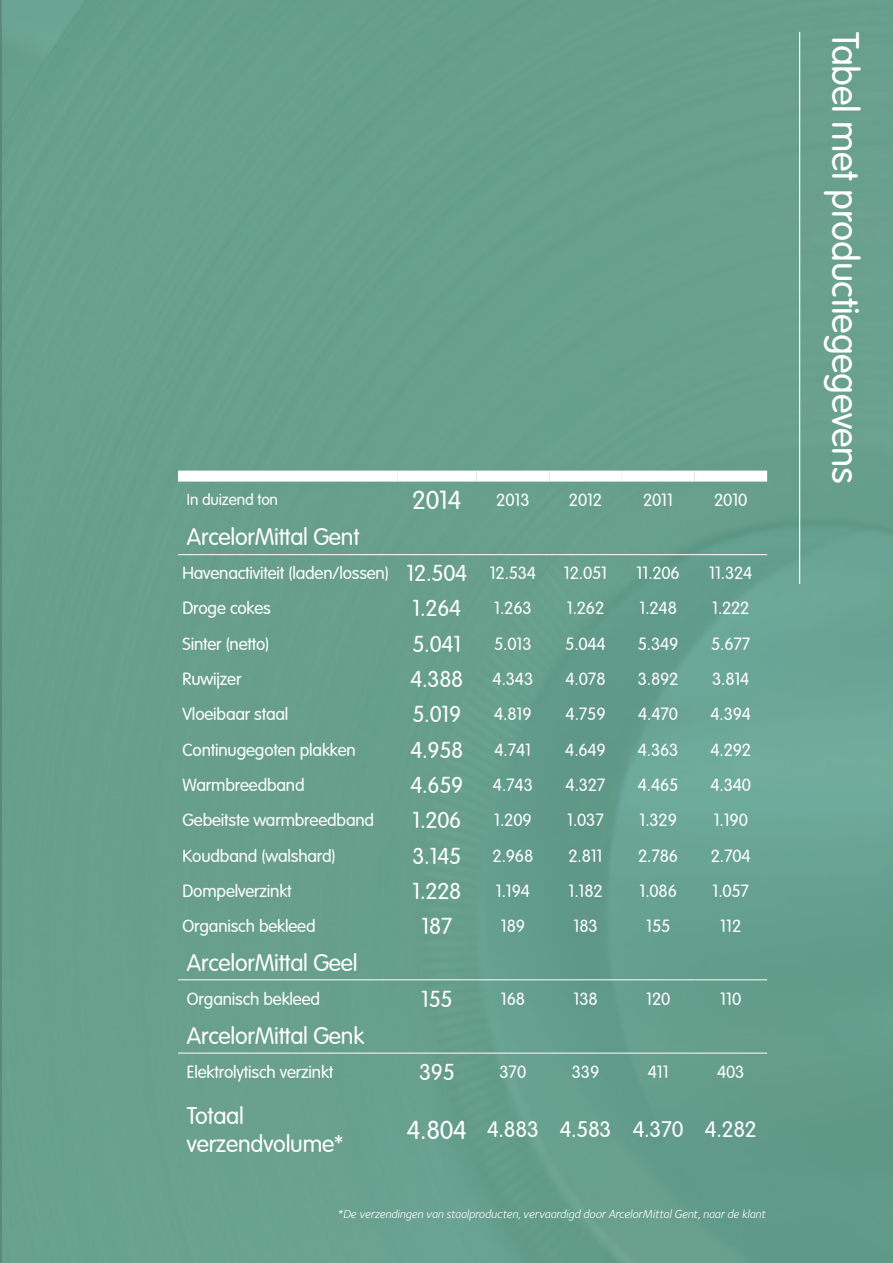
<style>
.page{position:relative;width:893px;height:1263px;background:#679f8d}
.page>*{position:absolute;margin:0;border:0;box-sizing:border-box;transform-origin:0 0}
.t1{font:300 37.5px "VAG Rounded";letter-spacing:-.01em;color:#fff}
.t2{font:300 25.5px "VAG Rounded";color:#fff}
.t3{font:300 23.55px/28.2px "VAG Rounded";letter-spacing:-.01em;color:#fff}
.t4{font:300 22.5px "VAG Rounded";letter-spacing:-.01em;color:#fff}
.t5{font:300 21.9px "VAG Rounded";letter-spacing:-.01em;color:#fff}
.t6{font:300 17.25px "VAG Rounded";letter-spacing:-.01em;color:#fff}
.t7{font:300 15.75px "VAG Rounded";letter-spacing:-.01em;color:#fff}
.t8{font:italic 12px "Foundry Sterling";letter-spacing:-.01em;color:#fff}
.s1{font-size:22.5px}
.s2{font-size:25.5px}
</style>
<div class="page">
<div style="left:178px;top:471px;width:219px;height:11px;background:#fff"></div>
<div style="left:397px;top:471px;width:80px;height:11px;background:#fff"></div>
<div style="left:477px;top:471px;width:72px;height:11px;background:#fff"></div>
<div style="left:549px;top:471px;width:73px;height:11px;background:#fff"></div>
<div style="left:622px;top:471px;width:72px;height:11px;background:#fff"></div>
<div style="left:694px;top:471px;width:73px;height:11px;background:#fff"></div>
<hr style="left:178px;top:554px;width:219px;height:1px;background:#fff">
<hr style="left:397px;top:554px;width:80px;height:1px;background:#fff">
<hr style="left:477px;top:554px;width:72px;height:1px;background:#fff">
<hr style="left:549px;top:554px;width:73px;height:1px;background:#fff">
<hr style="left:622px;top:554px;width:72px;height:1px;background:#fff">
<hr style="left:694px;top:554px;width:73px;height:1px;background:#fff">
<hr style="left:178px;top:979px;width:219px;height:1px;background:#fff">
<hr style="left:397px;top:979px;width:80px;height:1px;background:#fff">
<hr style="left:477px;top:979px;width:72px;height:1px;background:#fff">
<hr style="left:549px;top:979px;width:73px;height:1px;background:#fff">
<hr style="left:622px;top:979px;width:72px;height:1px;background:#fff">
<hr style="left:694px;top:979px;width:73px;height:1px;background:#fff">
<hr style="left:178px;top:1053px;width:219px;height:1px;background:#fff">
<hr style="left:397px;top:1053px;width:80px;height:1px;background:#fff">
<hr style="left:477px;top:1053px;width:72px;height:1px;background:#fff">
<hr style="left:549px;top:1053px;width:73px;height:1px;background:#fff">
<hr style="left:622px;top:1053px;width:72px;height:1px;background:#fff">
<hr style="left:694px;top:1053px;width:73px;height:1px;background:#fff">
<hr style="left:799px;top:32px;width:1px;height:552px;background:#fff">
<p class="t7" style="left:187px;top:491px;width:93px">In duizend ton</p>
<h2 class="t2" style="left:412px;top:486px;width:51px">2014</h2>
<p class="t6" style="left:496px;top:490px;width:35px">2013</p>
<p class="t6" style="left:569px;top:490px;width:35px">2012</p>
<p class="t6" style="left:643px;top:490px;width:32px">2011</p>
<p class="t6" style="left:714px;top:490px;width:35px">2010</p>
<h3 class="t3" style="left:187px;top:524px;width:174px">ArcelorMittal Gent</h3>
<p class="t6" style="left:183px;top:563px;width:355px">Havenactiviteit (laden/lossen) <span class="s1">12.504</span> 12.534</p>
<p class="t6" style="left:564px;top:563px;width:45px">12.051</p>
<p class="t6" style="left:636px;top:563px;width:45px">11.206</p>
<p class="t6" style="left:709px;top:563px;width:45px">11.324</p>
<p class="t6" style="left:183px;top:598px;width:90px">Droge cokes</p>
<h3 class="t4" style="left:412px;top:596px;width:50px">1.264</h3>
<p class="t6" style="left:494px;top:598px;width:39px">1.263</p>
<p class="t6" style="left:567px;top:598px;width:39px">1.262</p>
<p class="t6" style="left:639px;top:598px;width:39px">1.248</p>
<p class="t6" style="left:712px;top:598px;width:39px">1.222</p>
<p class="t6" style="left:183px;top:634px;width:88px">Sinter (netto)</p>
<h3 class="t4" style="left:412px;top:631px;width:50px">5.041</h3>
<p class="t6" style="left:494px;top:634px;width:39px">5.013</p>
<p class="t6" style="left:565px;top:634px;width:42px">5.044</p>
<p class="t6" style="left:638px;top:634px;width:42px">5.349</p>
<p class="t6" style="left:711px;top:634px;width:41px">5.677</p>
<p class="t6" style="left:183px;top:669px;width:60px">Ruwijzer</p>
<h3 class="t4" style="left:410px;top:666px;width:54px">4.388</h3>
<p class="t6" style="left:493px;top:669px;width:42px">4.343</p>
<p class="t6" style="left:566px;top:669px;width:42px">4.078</p>
<p class="t6" style="left:638px;top:669px;width:42px">3.892</p>
<p class="t6" style="left:712px;top:669px;width:39px">3.814</p>
<p class="t6" style="left:183px;top:704px;width:107px">Vloeibaar staal</p>
<h3 class="t4" style="left:412px;top:701px;width:50px">5.019</h3>
<p class="t6" style="left:494px;top:704px;width:39px">4.819</p>
<p class="t6" style="left:566px;top:704px;width:42px">4.759</p>
<p class="t6" style="left:638px;top:704px;width:42px">4.470</p>
<p class="t6" style="left:710px;top:704px;width:42px">4.394</p>
<p class="t6" style="left:183px;top:740px;width:175px">Continugegoten plakken</p>
<h3 class="t4" style="left:410px;top:737px;width:54px">4.958</h3>
<p class="t6" style="left:495px;top:740px;width:38px">4.741</p>
<p class="t6" style="left:565px;top:740px;width:42px">4.649</p>
<p class="t6" style="left:638px;top:740px;width:42px">4.363</p>
<p class="t6" style="left:710px;top:740px;width:42px">4.292</p>
<p class="t6" style="left:183px;top:775px;width:124px">Warmbreedband</p>
<h3 class="t4" style="left:410px;top:772px;width:54px">4.659</h3>
<p class="t6" style="left:493px;top:775px;width:42px">4.743</p>
<p class="t6" style="left:566px;top:775px;width:42px">4.327</p>
<p class="t6" style="left:638px;top:775px;width:42px">4.465</p>
<p class="t6" style="left:710px;top:775px;width:42px">4.340</p>
<p class="t6" style="left:183px;top:810px;width:193px">Gebeitste warmbreedband</p>
<h3 class="t4" style="left:412px;top:807px;width:50px">1.206</h3>
<p class="t6" style="left:494px;top:810px;width:39px">1.209</p>
<p class="t6" style="left:567px;top:810px;width:38px">1.037</p>
<p class="t6" style="left:639px;top:810px;width:39px">1.329</p>
<p class="t6" style="left:714px;top:810px;width:36px">1.190</p>
<p class="t6" style="left:183px;top:846px;width:155px">Koudband (walshard)</p>
<h3 class="t4" style="left:412px;top:843px;width:50px">3.145</h3>
<p class="t6" style="left:493px;top:846px;width:42px">2.968</p>
<p class="t6" style="left:568px;top:846px;width:36px">2.811</p>
<p class="t6" style="left:638px;top:846px;width:42px">2.786</p>
<p class="t6" style="left:711px;top:846px;width:42px">2.704</p>
<p class="t6" style="left:183px;top:881px;width:111px">Dompelverzinkt</p>
<h3 class="t4" style="left:412px;top:878px;width:50px">1.228</h3>
<p class="t6" style="left:496px;top:881px;width:36px">1.194</p>
<p class="t6" style="left:568px;top:881px;width:36px">1.182</p>
<p class="t6" style="left:639px;top:881px;width:39px">1.086</p>
<p class="t6" style="left:712px;top:881px;width:38px">1.057</p>
<p class="t6" style="left:183px;top:916px;width:135px">Organisch bekleed</p>
<h3 class="t4" style="left:421px;top:913px;width:32px">187</h3>
<p class="t6" style="left:501px;top:916px;width:26px">189</p>
<p class="t6" style="left:573px;top:916px;width:26px">183</p>
<p class="t6" style="left:646px;top:916px;width:26px">155</p>
<p class="t6" style="left:720px;top:916px;width:23px">112</p>
<h3 class="t3" style="left:187px;top:949px;width:172px">ArcelorMittal Geel</h3>
<p class="t6" style="left:187px;top:989px;width:135px">Organisch bekleed</p>
<h3 class="t4" style="left:421px;top:986px;width:33px">155</h3>
<p class="t6" style="left:501px;top:989px;width:26px">168</p>
<p class="t6" style="left:573px;top:989px;width:26px">138</p>
<p class="t6" style="left:646px;top:989px;width:26px">120</p>
<p class="t6" style="left:720px;top:989px;width:23px">110</p>
<h3 class="t3" style="left:187px;top:1022px;width:179px">ArcelorMittal Genk</h3>
<p class="t6" style="left:187px;top:1062px;width:148px">Elektrolytisch verzinkt</p>
<h3 class="t4" style="left:419px;top:1059px;width:37px">395</h3>
<p class="t6" style="left:500px;top:1062px;width:28px">370</p>
<p class="t6" style="left:572px;top:1062px;width:29px">339</p>
<p class="t6" style="left:648px;top:1062px;width:23px">411</p>
<p class="t6" style="left:717px;top:1062px;width:29px">403</p>
<h3 class="t3" style="left:187px;top:1102px;width:158px">Totaal verzendvolume*</h3>
<p class="t5" style="left:407px;top:1117px;width:351px"><span class="s2">4.804</span> 4.883 4.583 4.370 4.282</p>
<p class="t8" style="left:337px;top:1207px;width:430px">*De verzendingen van staalproducten, vervaardigd door ArcelorMittal Gent, naar de klant</p>
<h1 class="t1" style="left:867px;top:32px;width:453px;rotate:90deg">Tabel met productiegegevens</h1>
</div>
